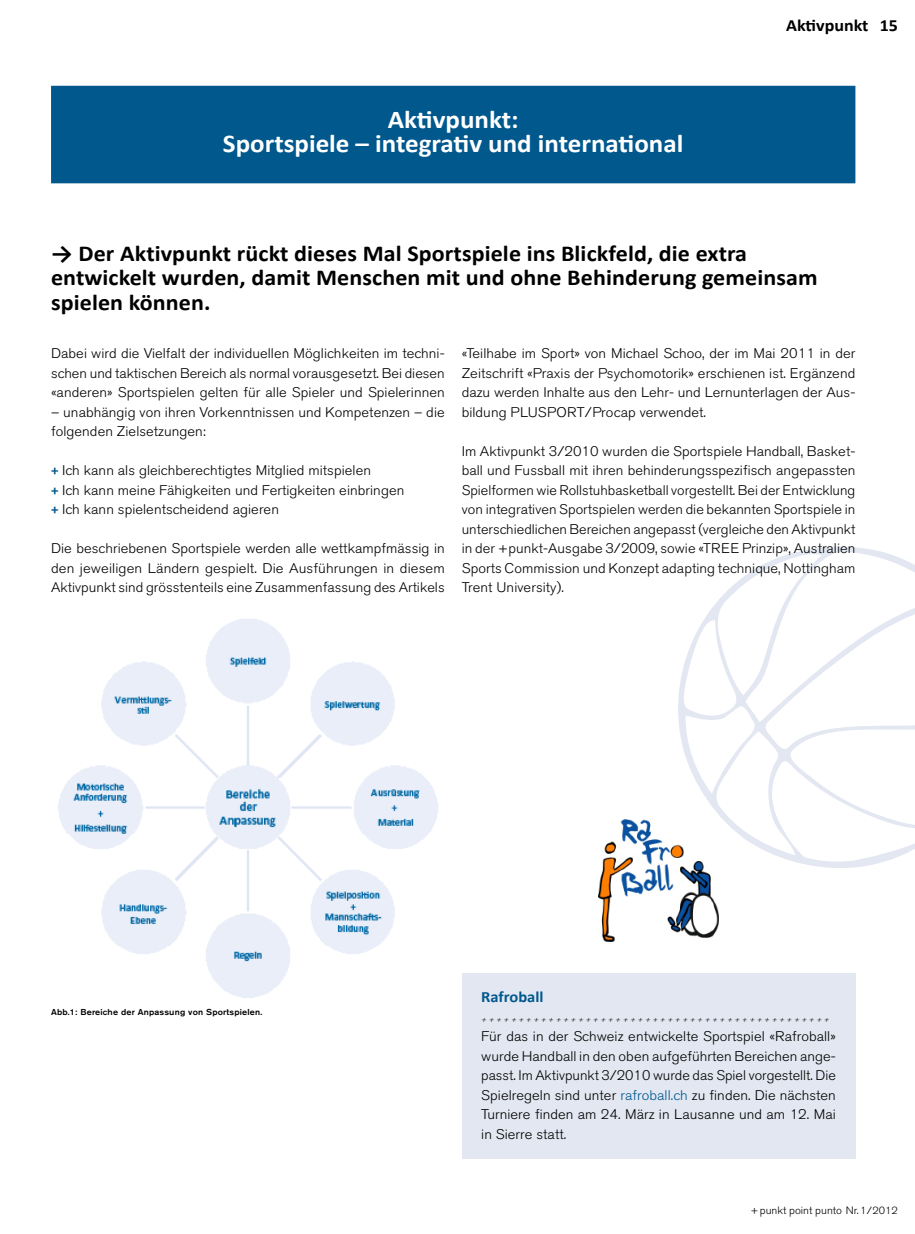
<style>
.page{position:relative;width:915px;height:1234px;background:#fff}
.page>*{position:absolute;margin:0;border:0;box-sizing:border-box;transform-origin:0 0}
.t1{font:700 25.65px/24px "Calibri";color:#fff;text-align:center;scale:1.05 1}
.t2{font:700 22.8px/24.3px "Calibri";letter-spacing:.005em;color:#000;scale:1.05 1}
.t3{font:700 17.1px "Calibri";color:#000;scale:1.05 1}
.t4{font:700 15.6px "Calibri";color:#00588d;scale:1.05 1}
.t5{font:300 13.95px/19.5px "Akzidenz Grotesk BE";letter-spacing:.005em;color:#000;text-align:justify;scale:1.05 1}
.t6{font:300 10.65px "Akzidenz Grotesk BE";color:#000;scale:1.05 1}
.t7{font:500 8.55px "Akzidenz Grotesk BE";letter-spacing:.02em;color:#000;scale:1.05 1}
.s1{font-family:"Calibri";font-weight:700;font-size:14.25px;color:#00588d}
.s2{color:#00588d}
.s3{font-size:10.35px}
</style>
<div class="page">
<svg style="left:678px;top:546px;width:236px;height:321px"></svg>
<div style="left:51px;top:86px;width:804px;height:97px;background:#00588d"></div>
<img style="left:58px;top:619px;width:380px;height:379px">
<div style="left:461px;top:972px;width:394px;height:186px;background:#e3e7f1"></div>
<img style="left:598px;top:819px;width:120px;height:122px">
<h1 class="t1" style="left:223px;top:107px;width:440px">Aktivpunkt:<br>Sportspiele – integrativ und international</h1>
<p class="t3" style="left:785px;top:14px;width:80px">Aktivpunkt</p>
<p class="t3" style="left:879px;top:14px;width:19px">15</p>
<h2 class="t2" style="left:51px;top:241px;width:731px">→ Der Aktivpunkt rückt dieses Mal Sportspiele ins Blickfeld, die extra entwickelt wurden, damit Menschen mit und ohne Behinderung gemeinsam spielen können.</h2>
<p class="t5" style="left:51px;top:344px;width:376px">Dabei wird die Vielfalt der individuellen Möglichkeiten im techni&shy;schen und taktischen Bereich als normal vorausgesetzt. Bei diesen «anderen» Sportspielen gelten für alle Spieler und Spielerinnen</p>
<p class="t5" style="left:51px;top:402px;width:376px">– unabhängig von ihren Vorkenntnissen und Kompetenzen – die folgenden Zielsetzungen:</p>
<p class="t5" style="left:51px;top:461px;width:338px;text-align:left"><span class="s1">+</span> Ich kann als gleichberechtigtes Mitglied mitspielen<br><span class="s1">+</span> Ich kann meine Fähigkeiten und Fertigkeiten einbringen <span class="s1">+</span> Ich kann spielentscheidend agieren</p>
<p class="t5" style="left:51px;top:539px;width:376px">Die beschriebenen Sportspiele werden alle wettkampfmässig in den jeweiligen Ländern gespielt. Die Ausführungen in diesem Aktivpunkt sind grösstenteils eine Zusammenfassung des Artikels</p>
<p class="t5" style="left:461px;top:344px;width:376px">«Teilhabe im Sport» von Michael Schoo, der im Mai 2011 in der Zeitschrift «Praxis der Psychomotorik» erschienen ist. Ergänzend dazu werden Inhalte aus den Lehr- und Lernunterlagen der Aus&shy;bildung PLUSPORT/Procap verwendet.</p>
<p class="t5" style="left:461px;top:441px;width:376px">Im Aktivpunkt 3/2010 wurden die Sportspiele Handball, Basket&shy;ball und Fussball mit ihren behinderungsspezifisch angepassten Spielformen wie Rollstuhbasketball vorgestellt. Bei der Entwicklung von integrativen Sportspielen werden die bekannten Sportspiele in unterschiedlichen Bereichen angepasst (vergleiche den Aktivpunkt in der +punkt-Ausgabe 3/2009, sowie «TREE Prinzip», Australien Sports Commission und Konzept adapting technique, Nottingham Trent University).</p>
<p class="t7" style="left:51px;top:1006px;width:203px">Abb.1: Bereiche der Anpassung von Sportspielen.</p>
<p class="t4" style="left:481px;top:986px;width:61px">Rafroball</p>
<p class="t5" style="left:481px;top:1026px;width:339px">Für das in der Schweiz entwickelte Sportspiel «Rafroball» wurde Handball in den oben aufgeführten Bereichen ange&shy;passt. Im Aktivpunkt 3/2010 wurde das Spiel vorgestellt. Die Spielregeln sind unter <span class="s2">rafroball.ch</span> zu finden. Die nächsten Turniere finden am 24. März in Lausanne und am 12. Mai in Sierre statt.</p>
<p class="t6" style="left:750px;top:1203px;width:142px">+ punkt point punto Nr. <span class="s3">1/2012</span></p>
</div>
